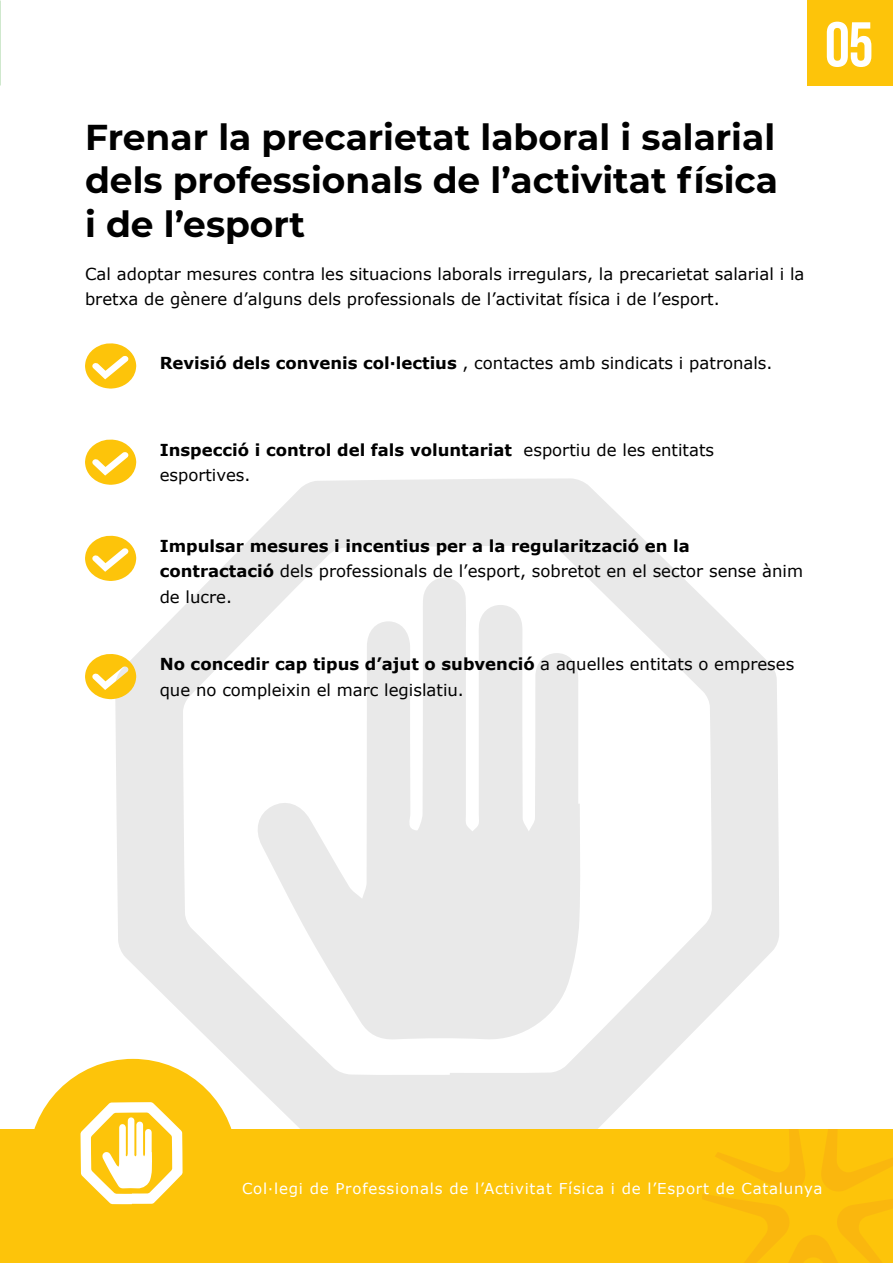
<style>
.page{position:relative;width:893px;height:1263px;background:#fff}
.page>*{position:absolute;margin:0;border:0;box-sizing:border-box;transform-origin:0 0}
.t1{font:63px "Bebas Neue";color:#fff}
.t2{font:700 36px/43.5px "Montserrat";color:#000;text-align:justify}
.t3{font:16.5px/25.5px "Verdana";color:#000}
.t4{font:700 16.5px/25.5px "Verdana";color:#000}
.t5{font:15px "Verdana";letter-spacing:.05em;color:#fff}
.s1{font-weight:700}
.s2{font-weight:400}
</style>
<div class="page">
<svg style="left:115px;top:478px;width:664px;height:652px"></svg>
<svg style="left:254px;top:577px;width:327px;height:464px;fill:#e9e9e9"></svg>
<div style="left:0;top:1130px;width:893px;height:133px;background:#fdc40a"></div>
<svg style="left:702px;top:1130px;width:191px;height:133px"></svg>
<div style="left:808px;top:0;width:85px;height:85px;background:#fdc40a"></div>
<svg style="left:29px;top:1059px;width:208px;height:146px"></svg>
<svg style="left:85px;top:343px;width:51px;height:46px"></svg>
<svg style="left:85px;top:439px;width:51px;height:46px"></svg>
<svg style="left:85px;top:653px;width:51px;height:46px"></svg>
<svg style="left:85px;top:535px;width:51px;height:46px"></svg>
<h2 class="t2" style="left:85px;top:113px;width:695px">Frenar la precarietat laboral i salarial dels professionals de l’activitat física i de l’esport</h2>
<p class="t3" style="left:85px;top:261px;width:721px">Cal adoptar mesures contra les situacions laborals irregulars, la precarietat salarial i la bretxa de gènere d’alguns dels professionals de l’activitat física i de l’esport.</p>
<p class="t3" style="left:160px;top:350px;width:614px"><span class="s1">Revisió dels convenis col·lectius</span> , contactes amb sindicats i patronals.</p>
<h1 class="t1" style="left:825px;top:9px;width:50px">05</h1>
<p class="t4" style="left:160px;top:437px;width:556px">Inspecció i control del fals voluntariat <span class="s2">esportiu de les entitats esportives.</span></p>
<p class="t3" style="left:160px;top:533px;width:645px"><span class="s1">Impulsar mesures i incentius per a la regularització en la contractació</span> dels professionals de l’esport, sobretot en el sector sense ànim de lucre.</p>
<p class="t3" style="left:160px;top:651px;width:636px"><span class="s1">No concedir cap tipus d’ajut o subvenció</span> a aquelles entitats o empreses que no compleixin el marc legislatiu.</p>
<p class="t5" style="left:242px;top:1178px;width:582px">Col·legi de Professionals de l’Activitat Física i de l’Esport de Catalunya</p>
</div>
